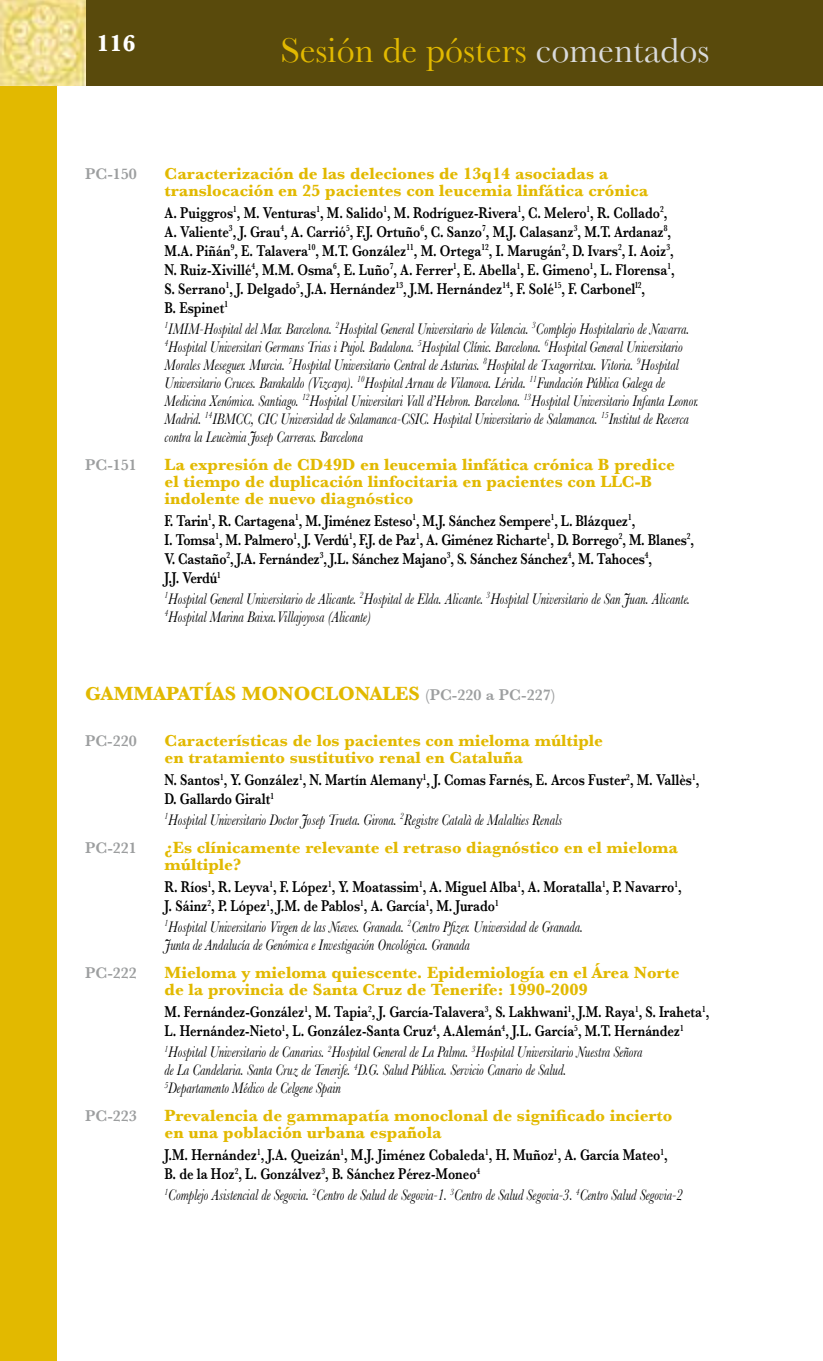
<style>
.page{position:relative;width:823px;height:1361px;background:#fff}
.page>*{position:absolute;margin:0;border:0;box-sizing:border-box;transform-origin:0 0}
.t1{font:36px "Baskerville";color:#e2b900}
.t2{font:700 24px "Baskerville";color:#fff}
.t3{font:700 20px "Baskerville";color:#e2b900}
.t4{font:700 17px/17px "Baskerville";color:#e2b900}
.t5{font:italic 16px/18px "Baskerville";color:#000;scale:.8 1}
.t6{font:600 16px/19px "Baskerville";color:#000;scale:.8 1}
.t7{font:600 16px "Baskerville";color:#9c9e9f}
.s1{color:#d9dadb}
.s2{font-weight:600;font-size:16px;color:#9c9e9f}
</style>
<div class="page">
<div style="left:0;top:85px;width:57px;height:1276px;background:#e2b900"></div>
<div style="left:0;top:0;width:822px;height:85px;background:#594a0c"></div>
<img style="left:0;top:0;width:85px;height:85px">
<h2 class="t2" style="left:96px;top:29px;width:41px">116</h2>
<h1 class="t1" style="left:280px;top:29px;width:430px">Sesión de pósters <span class="s1">comentados</span></h1>
<p class="t7" style="left:85px;top:164px;width:53px">PC-150</p>
<p class="t4" style="left:164px;top:165px;width:485px">Caracterización de las deleciones de 13q14 asociadas a translocación en 25 pacientes con leucemia linfática crónica</p>
<p class="t6" style="left:164px;top:203px;width:638px">A. Puiggros<sup>1</sup>, M. Venturas<sup>1</sup>, M. Salido<sup>1</sup>, M. Rodríguez-Rivera<sup>1</sup>, C. Melero<sup>1</sup>, R. Collado<sup>2</sup>, A. Valiente<sup>3</sup>, J. Grau<sup>4</sup>, A. Carrió<sup>5</sup>, F.J. Ortuño<sup>6</sup>, C. Sanzo<sup>7</sup>, M.J. Calasanz<sup>3</sup>, M.T. Ardanaz<sup>8</sup>, M.A. Piñán<sup>9</sup>, E. Talavera<sup>10</sup>, M.T. González<sup>11</sup>, M. Ortega<sup>12</sup>, I. Marugán<sup>2</sup>, D. Ivars<sup>2</sup>, I. Aoiz<sup>3</sup>, N. Ruiz-Xivillé<sup>4</sup>, M.M. Osma<sup>6</sup>, E. Luño<sup>7</sup>, A. Ferrer<sup>1</sup>, E. Abella<sup>1</sup>, E. Gimeno<sup>1</sup>, L. Florensa<sup>1</sup>, S. Serrano<sup>1</sup>, J. Delgado<sup>5</sup>, J.A. Hernández<sup>13</sup>, J.M. Hernández<sup>14</sup>, F. Solé<sup>15</sup>, F. Carbonel<sup>l2</sup>,<br>B. Espinet<sup>1</sup></p>
<p class="t5" style="left:164px;top:319px;width:669px"><sup>1</sup>IMIM-Hospital del Mar. Barcelona. <sup>2</sup>Hospital General Universitario de Valencia. <sup>3</sup>Complejo Hospitalario de Navarra.<br><sup>4</sup>Hospital Universitari Germans Trias i Pujol. Badalona. <sup>5</sup>Hospital Clínic. Barcelona. <sup>6</sup>Hospital General Universitario Morales Meseguer. Murcia. <sup>7</sup>Hospital Universitario Central de Asturias. <sup>8</sup>Hospital de Txagorritxu. Vitoria. <sup>9</sup>Hospital Universitario Cruces. Barakaldo (Vizcaya). <sup>10</sup>Hospital Arnau de Vilanova. Lérida. <sup>11</sup>Fundación Pública Galega de Medicina Xenómica. Santiago. <sup>12</sup>Hospital Universitari Vall d’Hebron. Barcelona. <sup>13</sup>Hospital Universitario Infanta Leonor.<br>Madrid. <sup>14</sup>IBMCC, CIC Universidad de Salamanca-CSIC. Hospital Universitario de Salamanca. <sup>15</sup>Institut de Recerca contra la Leucèmia Josep Carreras. Barcelona</p>
<p class="t7" style="left:85px;top:455px;width:53px">PC-151</p>
<p class="t4" style="left:164px;top:456px;width:511px">La expresión de CD49D en leucemia linfática crónica B predice el tiempo de duplicación linfocitaria en pacientes con LLC-B indolente de nuevo diagnóstico</p>
<p class="t6" style="left:164px;top:511px;width:662px">F. Tarin<sup>1</sup>, R. Cartagena<sup>1</sup>, M. Jiménez Esteso<sup>1</sup>, M.J. Sánchez Sempere<sup>1</sup>, L. Blázquez<sup>1</sup>,<br>I. Tomsa<sup>1</sup>, M. Palmero<sup>1</sup>, J. Verdú<sup>1</sup>, F.J. de Paz<sup>1</sup>, A. Giménez Richarte<sup>1</sup>, D. Borrego<sup>2</sup>, M. Blanes<sup>2</sup>, V. Castaño<sup>2</sup>, J.A. Fernández<sup>3</sup>, J.L. Sánchez Majano<sup>3</sup>, S. Sánchez Sánchez<sup>4</sup>, M. Tahoces<sup>4</sup>,<br>J.J. Verdú<sup>1</sup></p>
<p class="t5" style="left:164px;top:589px;width:658px"><sup>1</sup>Hospital General Universitario de Alicante. <sup>2</sup>Hospital de Elda. Alicante. <sup>3</sup>Hospital Universitario de San Juan. Alicante.<br><sup>4</sup>Hospital Marina Baixa.Villajoyosa (Alicante)</p>
<p class="t3" style="left:85px;top:681px;width:471px">GAMMAPATÍAS MONOCLONALES <span class="s2">(PC-220 a PC-227)</span></p>
<p class="t7" style="left:85px;top:731px;width:53px">PC-220</p>
<p class="t4" style="left:164px;top:732px;width:440px">Características de los pacientes con mieloma múltiple en tratamiento sustitutivo renal en Cataluña</p>
<p class="t6" style="left:164px;top:770px;width:669px">N. Santos<sup>1</sup>, Y. González<sup>1</sup>, N. Martín Alemany<sup>1</sup>, J. Comas Farnés, E. Arcos Fuster<sup>2</sup>, M. Vallès<sup>1</sup>,<br>D. Gallardo Giralt<sup>1</sup></p>
<p class="t5" style="left:164px;top:810px;width:498px"><sup>1</sup>Hospital Universitario Doctor Josep Trueta. Girona. <sup>2</sup>Registre Català de Malalties Renals</p>
<p class="t7" style="left:85px;top:838px;width:53px">PC-221</p>
<p class="t4" style="left:164px;top:839px;width:514px">¿Es clínicamente relevante el retraso diagnóstico en el mieloma múltiple?</p>
<p class="t6" style="left:164px;top:877px;width:647px">R. Ríos<sup>1</sup>, R. Leyva<sup>1</sup>, F. López<sup>1</sup>, Y. Moatassim<sup>1</sup>, A. Miguel Alba<sup>1</sup>, A. Moratalla<sup>1</sup>, P. Navarro<sup>1</sup>,<br>J. Sáinz<sup>2</sup>, P. López<sup>1</sup>, J.M. de Pablos<sup>1</sup>, A. García<sup>1</sup>, M. Jurado<sup>1</sup></p>
<p class="t5" style="left:164px;top:917px;width:524px"><sup>1</sup>Hospital Universitario Virgen de las Nieves. Granada. <sup>2</sup>Centro Pfizer. Universidad de Granada.<br>Junta de Andalucía de Genómica e Investigación Oncológica. Granada</p>
<p class="t7" style="left:85px;top:963px;width:53px">PC-222</p>
<p class="t4" style="left:164px;top:964px;width:516px">Mieloma y mieloma quiescente. Epidemiología en el Área Norte de la provincia de Santa Cruz de Tenerife: 1990-2009</p>
<p class="t6" style="left:164px;top:1002px;width:682px">M. Fernández-González<sup>1</sup>, M. Tapia<sup>2</sup>, J. García-Talavera<sup>3</sup>, S. Lakhwani<sup>1</sup>, J.M. Raya<sup>1</sup>, S. Iraheta<sup>1</sup>,<br>L. Hernández-Nieto<sup>1</sup>, L. González-Santa Cruz<sup>4</sup>, A.Alemán<sup>4</sup>, J.L. García<sup>5</sup>, M.T. Hernández<sup>1</sup></p>
<p class="t5" style="left:164px;top:1042px;width:598px"><sup>1</sup>Hospital Universitario de Canarias. <sup>2</sup>Hospital General de La Palma. <sup>3</sup>Hospital Universitario Nuestra Señora de La Candelaria. Santa Cruz de Tenerife. <sup>4</sup>D.G. Salud Pública. Servicio Canario de Salud.<br><sup>5</sup>Departamento Médico de Celgene Spain</p>
<p class="t7" style="left:85px;top:1106px;width:53px">PC-223</p>
<p class="t4" style="left:164px;top:1107px;width:509px">Prevalencia de gammapatía monoclonal de significado incierto en una población urbana española</p>
<p class="t6" style="left:164px;top:1145px;width:630px">J.M. Hernández<sup>1</sup>, J.A. Queizán<sup>1</sup>, M.J. Jiménez Cobaleda<sup>1</sup>, H. Muñoz<sup>1</sup>, A. García Mateo<sup>1</sup>,<br>B. de la Hoz<sup>2</sup>, L. Gonzálvez<sup>3</sup>, B. Sánchez Pérez-Moneo<sup>4</sup></p>
<p class="t5" style="left:164px;top:1185px;width:649px"><sup>1</sup>Complejo Asistencial de Segovia. <sup>2</sup>Centro de Salud de Segovia-1. <sup>3</sup>Centro de Salud Segovia-3. <sup>4</sup>Centro Salud Segovia-2</p>
</div>
